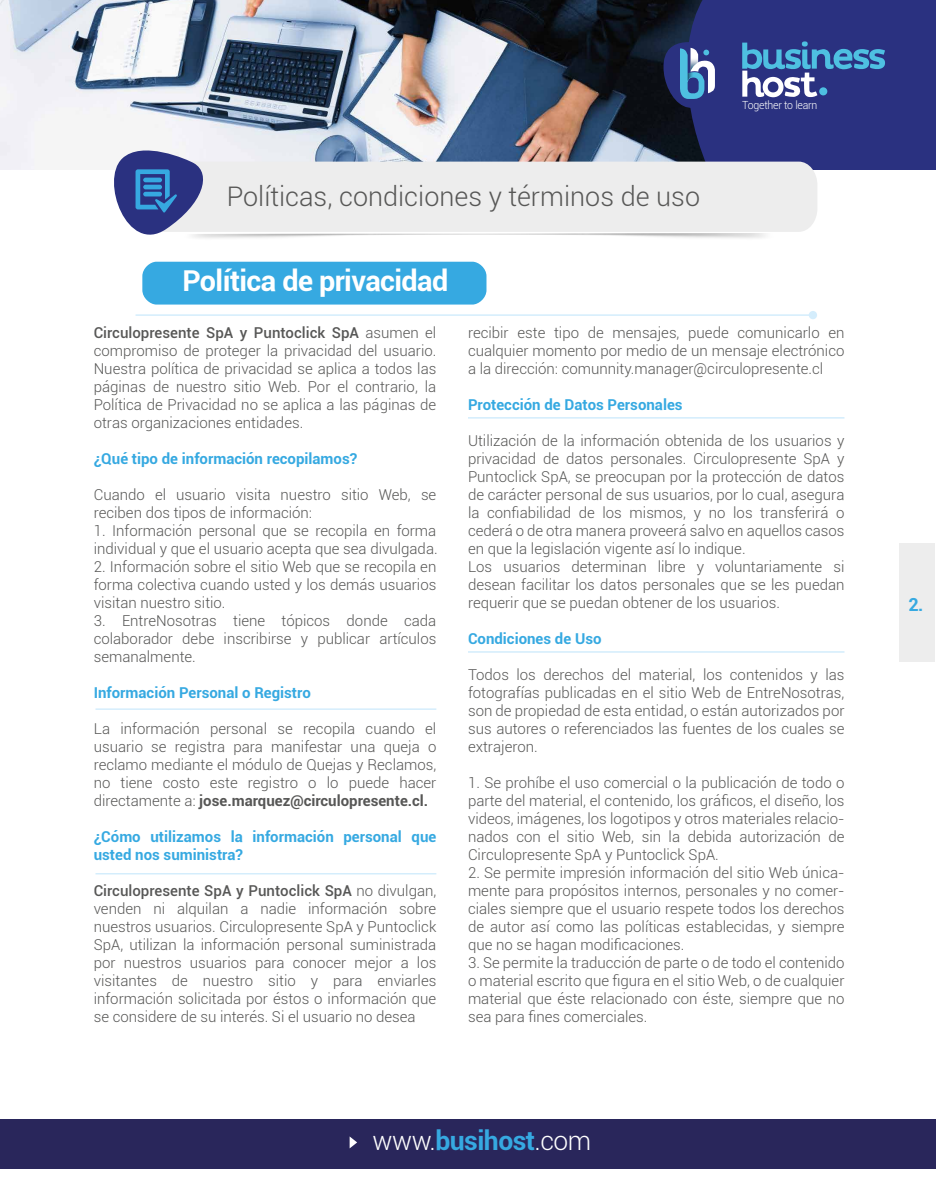
<style>
.page{position:relative;width:936px;height:1191px;background:#fff}
.page>*{position:absolute;margin:0;border:0;box-sizing:border-box;transform-origin:0 0}
.t1{font:700 28.8px "Roboto";letter-spacing:-.02em;color:#fff}
.t2{font:300 27px "Roboto";color:#575756}
.t3{font:300 26.55px "Roboto";letter-spacing:-.02em;color:#fff}
.t4{font:700 18px "Roboto";color:#36a9e1}
.t5{font:300 15px/18px "Roboto";color:#575756;text-align:justify}
.t6{font:700 15px/18px "Roboto";color:#36a9e1}
.t7{font:300 11.1px "Roboto";letter-spacing:-.02em;color:#fff;scale:.94 1}
.s1{font-weight:500}
.s2{font-weight:700}
.s3{font-weight:700;color:#36a9e1}
</style>
<div class="page">
<div style="left:142px;top:262px;width:344px;height:42px;background:#36a9e1;border-radius:14px"></div>
<hr style="left:135px;top:314px;width:674px;height:2px;background:#d4edfc">
<hr style="left:468px;top:417px;width:376px;height:1px;background:#d4edfc">
<hr style="left:468px;top:651px;width:376px;height:1px;background:#d4edfc">
<hr style="left:95px;top:708px;width:341px;height:2px;background:#d4edfc">
<hr style="left:95px;top:873px;width:341px;height:1px;background:#d4edfc">
<div style="left:808px;top:311px;width:9px;height:8px;background:#d4edfc;border-radius:50%"></div>
<img style="left:0;top:0;width:633px;height:169px">
<svg style="left:633px;top:0;width:302px;height:169px;background:#262d6d"></svg>
<div style="left:212px;top:162px;width:605px;height:70px;background:#ededed"></div>
<svg style="left:100px;top:140px;width:112px;height:100px"></svg>
<hr style="left:143px;top:178px;width:19px;height:4px;background:#36a9e1;border-radius:2px">
<hr style="left:143px;top:185px;width:19px;height:4px;background:#36a9e1;border-radius:2px">
<hr style="left:143px;top:192px;width:19px;height:4px;background:#36a9e1;border-radius:2px">
<svg style="left:652px;top:34px;width:233px;height:90px;background:#384c89"></svg>
<div style="left:0;top:1119px;width:935px;height:50px;background:#29265b"></div>
<svg style="left:349px;top:1136px;width:8px;height:12px"></svg>
<div style="left:899px;top:543px;width:35px;height:118px;background:#ededed"></div>
<h2 class="t2" style="left:227px;top:178px;width:475px">Políticas, condiciones y términos de uso</h2>
<p class="t7" style="left:742px;top:97px;width:82px">Together to learn</p>
<h1 class="t1" style="left:182px;top:261px;width:267px">Política de privacidad</h1>
<p class="t5" style="left:94px;top:323px;width:344px"><span class="s1">Circulopresente SpA y Puntoclick SpA</span> asumen el compromiso de proteger la privacidad del usuario.<br>Nuestra política de privacidad se aplica a todos las páginas de nuestro sitio Web. Por el contrario, la Política de Privacidad no se aplica a las páginas de otras organizaciones entidades.</p>
<p class="t6" style="left:94px;top:449px;width:265px">¿Qué tipo de información recopilamos?</p>
<p class="t5" style="left:94px;top:485px;width:344px">Cuando el usuario visita nuestro sitio Web, se reciben dos tipos de información:</p>
<p class="t5" style="left:94px;top:521px;width:345px">1. Información personal que se recopila en forma individual y que el usuario acepta que sea divulgada.</p>
<p class="t5" style="left:94px;top:557px;width:344px">2. Información sobre el sitio Web que se recopila en forma colectiva cuando usted y los demás usuarios visitan nuestro sitio.</p>
<p class="t5" style="left:94px;top:611px;width:344px">3. EntreNosotras tiene tópicos donde cada colaborador debe inscribirse y publicar artículos semanalmente.</p>
<p class="t6" style="left:94px;top:683px;width:218px">Información Personal o Registro</p>
<p class="t5" style="left:94px;top:719px;width:344px">La información personal se recopila cuando el usuario se registra para manifestar una queja o reclamo mediante el módulo de Quejas y Reclamos, no tiene costo este registro o lo puede hacer directamente a: <span class="s2">jose.marquez@circulopresente.cl.</span></p>
<p class="t6" style="left:94px;top:827px;width:344px">¿Cómo utilizamos la información personal que usted nos suministra?</p>
<p class="t5" style="left:94px;top:881px;width:344px"><span class="s1">Circulopresente SpA y Puntoclick SpA</span> no divulgan, venden ni alquilan a nadie información sobre nuestros usuarios. Circulopresente SpA y Puntoclick SpA, utilizan la información personal suministrada por nuestros usuarios para conocer mejor a los visitantes de nuestro sitio y para enviarles información solicitada por éstos o información que se considere de su interés. Si el usuario no desea</p>
<p class="t5" style="left:468px;top:323px;width:378px">recibir este tipo de mensajes, puede comunicarlo en cualquier momento por medio de un mensaje electrónico a la dirección: comunnity.manager@circulopresente.cl</p>
<p class="t6" style="left:468px;top:395px;width:216px">Protección de Datos Personales</p>
<p class="t5" style="left:468px;top:431px;width:378px;text-align:left">Utilización de la información obtenida de los usuarios y privacidad de datos personales. Circulopresente SpA y Puntoclick SpA, se preocupan por la protección de datos de carácter personal de sus usuarios, por lo cual, asegura la confiabilidad de los mismos, y no los transferirá o cederá o de otra manera proveerá salvo en aquellos casos en que la legislación vigente así lo indique.<br>Los usuarios determinan libre y voluntariamente si desean facilitar los datos personales que se les puedan requerir que se puedan obtener de los usuarios.</p>
<p class="t6" style="left:468px;top:629px;width:135px">Condiciones de Uso</p>
<p class="t5" style="left:468px;top:665px;width:378px">Todos los derechos del material, los contenidos y las fotografías publicadas en el sitio Web de EntreNosotras, son de propiedad de esta entidad, o están autorizados por sus autores o referenciados las fuentes de los cuales se extrajeron.</p>
<p class="t5" style="left:468px;top:773px;width:378px">1. Se prohíbe el uso comercial o la publicación de todo o parte del material, el contenido, los gráficos, el diseño, los videos, imágenes, los logotipos y otros materiales relacio&shy;nados con el sitio Web, sin la debida autorización de Circulopresente SpA y Puntoclick SpA.</p>
<p class="t5" style="left:468px;top:863px;width:378px">2. Se permite impresión información del sitio Web única&shy;mente para propósitos internos, personales y no comer&shy;ciales siempre que el usuario respete todos los derechos de autor así como las políticas establecidas, y siempre que no se hagan modificaciones.</p>
<p class="t5" style="left:468px;top:953px;width:378px">3. Se permite la traducción de parte o de todo el contenido o material escrito que figura en el sitio Web, o de cualquier material que éste relacionado con éste, siempre que no sea para fines comerciales.</p>
<h3 class="t3" style="left:372px;top:1122px;width:220px">www.<span class="s3">busihost</span>.com</h3>
<p class="t4" style="left:908px;top:592px;width:16px">2.</p>
</div>
